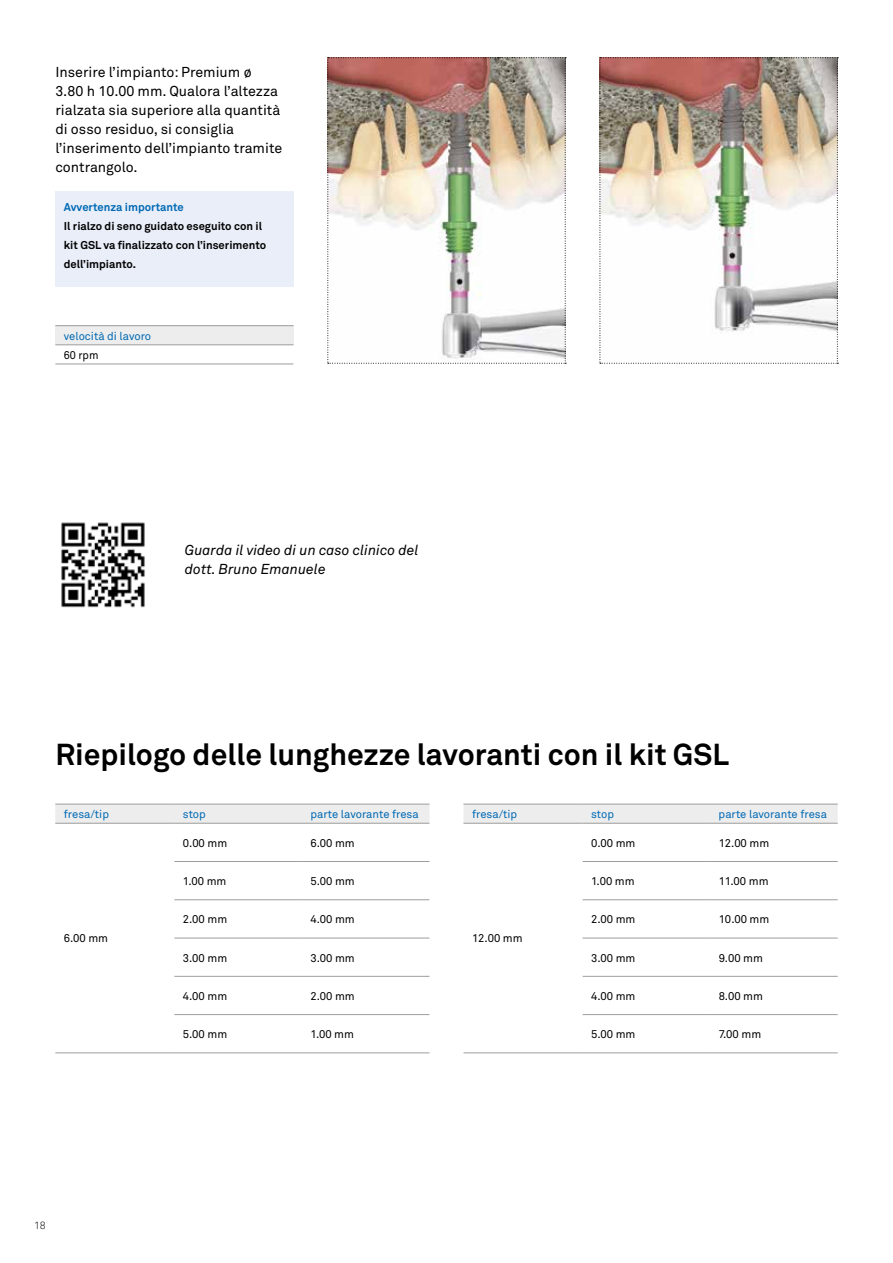
<style>
.page{position:relative;width:893px;height:1263px;background:#fff}
.page>*{position:absolute;margin:0;border:0;box-sizing:border-box;transform-origin:0 0}
.t1{font:700 30px "Akkurat Pro";color:#000}
.t2{font:14.25px/19.2px "Akkurat Pro";color:#000}
.t3{font:italic 14.25px/19.2px "Akkurat Pro";color:#000}
.t4{font:11.25px "Akkurat Pro";color:#000}
.t5{font:700 11.25px/19.2px "Akkurat Pro";color:#000}
.t6{font:11.25px "Akkurat Pro";color:#0069b4}
.t7{font:700 11.25px "Akkurat Pro";color:#0069b4}
.t8{font:11.25px "Akkurat Pro";color:#000;scale:.96 1}
.t9{font:10.5px "Akkurat Light Pro";color:#000}
</style>
<div class="page">
<img style="left:327px;top:57px;width:239px;height:307px">
<img style="left:600px;top:57px;width:238px;height:307px">
<div style="left:55px;top:326px;width:238px;height:19px;background:#ededed"></div>
<hr style="left:55px;top:364px;width:238px;height:1px;background:#9d9d9c">
<hr style="left:55px;top:325px;width:238px;height:1px;background:#9d9d9c">
<hr style="left:55px;top:344px;width:238px;height:1px;background:#9d9d9c">
<div style="left:55px;top:191px;width:238px;height:96px;background:#e9eef9"></div>
<div style="left:55px;top:805px;width:374px;height:18px;background:#ededed"></div>
<hr style="left:174px;top:823px;width:128px;height:1px;background:#9d9d9c">
<hr style="left:302px;top:823px;width:127px;height:1px;background:#9d9d9c">
<hr style="left:174px;top:861px;width:128px;height:1px;background:#9d9d9c">
<hr style="left:302px;top:861px;width:127px;height:1px;background:#9d9d9c">
<hr style="left:174px;top:899px;width:128px;height:1px;background:#9d9d9c">
<hr style="left:302px;top:899px;width:127px;height:1px;background:#9d9d9c">
<hr style="left:174px;top:938px;width:128px;height:1px;background:#9d9d9c">
<hr style="left:302px;top:938px;width:127px;height:1px;background:#9d9d9c">
<hr style="left:174px;top:976px;width:128px;height:1px;background:#9d9d9c">
<hr style="left:302px;top:976px;width:127px;height:1px;background:#9d9d9c">
<hr style="left:174px;top:1014px;width:128px;height:1px;background:#9d9d9c">
<hr style="left:302px;top:1014px;width:127px;height:1px;background:#9d9d9c">
<hr style="left:174px;top:1052px;width:128px;height:1px;background:#9d9d9c">
<hr style="left:302px;top:1052px;width:127px;height:1px;background:#9d9d9c">
<hr style="left:55px;top:804px;width:119px;height:1px;background:#9d9d9c">
<hr style="left:174px;top:804px;width:128px;height:1px;background:#9d9d9c">
<hr style="left:302px;top:804px;width:127px;height:1px;background:#9d9d9c">
<hr style="left:55px;top:823px;width:119px;height:1px;background:#9d9d9c">
<hr style="left:55px;top:1052px;width:119px;height:1px;background:#9d9d9c">
<div style="left:463px;top:805px;width:375px;height:18px;background:#ededed"></div>
<hr style="left:583px;top:823px;width:127px;height:1px;background:#9d9d9c">
<hr style="left:710px;top:823px;width:128px;height:1px;background:#9d9d9c">
<hr style="left:583px;top:861px;width:127px;height:1px;background:#9d9d9c">
<hr style="left:710px;top:861px;width:128px;height:1px;background:#9d9d9c">
<hr style="left:583px;top:899px;width:127px;height:1px;background:#9d9d9c">
<hr style="left:710px;top:899px;width:128px;height:1px;background:#9d9d9c">
<hr style="left:583px;top:938px;width:127px;height:1px;background:#9d9d9c">
<hr style="left:710px;top:938px;width:128px;height:1px;background:#9d9d9c">
<hr style="left:583px;top:976px;width:127px;height:1px;background:#9d9d9c">
<hr style="left:710px;top:976px;width:128px;height:1px;background:#9d9d9c">
<hr style="left:583px;top:1014px;width:127px;height:1px;background:#9d9d9c">
<hr style="left:710px;top:1014px;width:128px;height:1px;background:#9d9d9c">
<hr style="left:583px;top:1052px;width:127px;height:1px;background:#9d9d9c">
<hr style="left:710px;top:1052px;width:128px;height:1px;background:#9d9d9c">
<hr style="left:463px;top:804px;width:120px;height:1px;background:#9d9d9c">
<hr style="left:583px;top:804px;width:127px;height:1px;background:#9d9d9c">
<hr style="left:710px;top:804px;width:128px;height:1px;background:#9d9d9c">
<hr style="left:463px;top:823px;width:120px;height:1px;background:#9d9d9c">
<hr style="left:463px;top:1052px;width:120px;height:1px;background:#9d9d9c">
<img style="left:61px;top:522px;width:84px;height:86px">
<p class="t2" style="left:55px;top:62px;width:228px">Inserire l’impianto: Premium ø<br>3.80 h 10.00 mm. Qualora l’altezza rialzata sia superiore alla quantità di osso residuo, si consiglia l’inserimento dell’impianto tramite contrangolo.</p>
<p class="t7" style="left:64px;top:200px;width:122px">Avvertenza importante</p>
<p class="t5" style="left:64px;top:216px;width:204px">Il rialzo di seno guidato eseguito con il kit GSL va finalizzato con l’inserimento dell’impianto.</p>
<p class="t6" style="left:64px;top:329px;width:89px">velocità di lavoro</p>
<p class="t8" style="left:64px;top:348px;width:38px">60 rpm</p>
<p class="t3" style="left:185px;top:541px;width:235px">Guarda il video di un caso clinico del dott. Bruno Emanuele</p>
<h1 class="t1" style="left:55px;top:736px;width:675px">Riepilogo delle lunghezze lavoranti con il kit GSL</h1>
<p class="t6" style="left:472px;top:808px;width:47px">fresa/tip</p>
<p class="t6" style="left:591px;top:808px;width:24px">stop</p>
<p class="t6" style="left:719px;top:808px;width:110px">parte lavorante fresa</p>
<p class="t6" style="left:64px;top:808px;width:47px">fresa/tip</p>
<p class="t6" style="left:183px;top:808px;width:24px">stop</p>
<p class="t6" style="left:310px;top:808px;width:110px">parte lavorante fresa</p>
<p class="t4" style="left:64px;top:932px;width:46px">6.00 mm</p>
<p class="t4" style="left:183px;top:836px;width:46px">0.00 mm</p>
<p class="t4" style="left:310px;top:836px;width:46px">6.00 mm</p>
<p class="t4" style="left:183px;top:874px;width:45px">1.00 mm</p>
<p class="t4" style="left:310px;top:874px;width:46px">5.00 mm</p>
<p class="t4" style="left:183px;top:913px;width:46px">2.00 mm</p>
<p class="t4" style="left:310px;top:913px;width:46px">4.00 mm</p>
<p class="t4" style="left:183px;top:951px;width:46px">3.00 mm</p>
<p class="t4" style="left:310px;top:951px;width:46px">3.00 mm</p>
<p class="t4" style="left:183px;top:989px;width:46px">4.00 mm</p>
<p class="t4" style="left:310px;top:989px;width:46px">2.00 mm</p>
<p class="t4" style="left:183px;top:1028px;width:46px">5.00 mm</p>
<p class="t4" style="left:310px;top:1028px;width:45px">1.00 mm</p>
<p class="t4" style="left:472px;top:932px;width:52px">12.00 mm</p>
<p class="t4" style="left:591px;top:836px;width:46px">0.00 mm</p>
<p class="t4" style="left:719px;top:836px;width:52px">12.00 mm</p>
<p class="t4" style="left:591px;top:874px;width:45px">1.00 mm</p>
<p class="t4" style="left:719px;top:874px;width:51px">11.00 mm</p>
<p class="t4" style="left:591px;top:913px;width:46px">2.00 mm</p>
<p class="t4" style="left:719px;top:913px;width:52px">10.00 mm</p>
<p class="t4" style="left:591px;top:951px;width:46px">3.00 mm</p>
<p class="t4" style="left:719px;top:951px;width:46px">9.00 mm</p>
<p class="t4" style="left:591px;top:989px;width:46px">4.00 mm</p>
<p class="t4" style="left:719px;top:989px;width:46px">8.00 mm</p>
<p class="t4" style="left:591px;top:1028px;width:46px">5.00 mm</p>
<p class="t4" style="left:719px;top:1028px;width:44px">7.00 mm</p>
<p class="t9" style="left:34px;top:1219px;width:13px">18</p>
</div>
